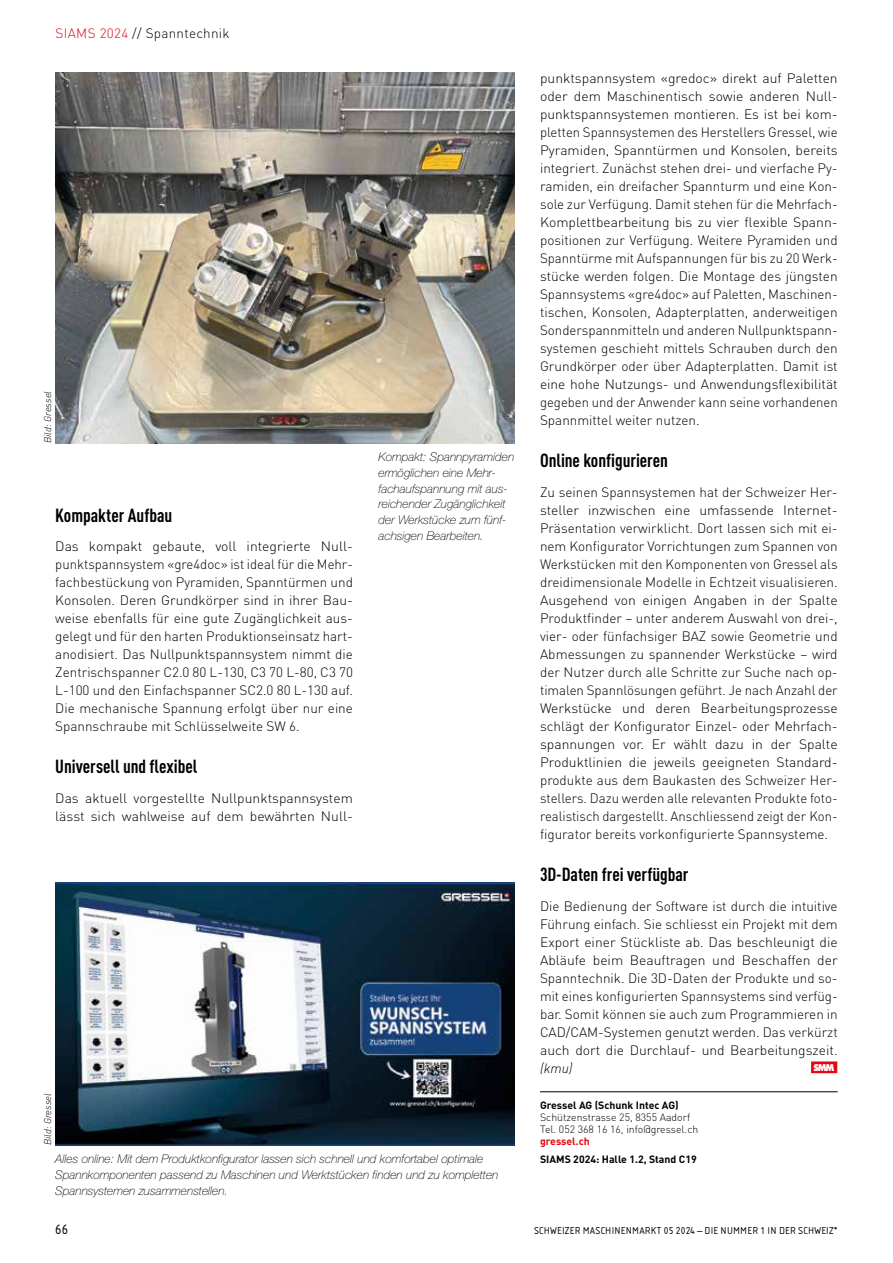
<style>
.page{position:relative;width:893px;height:1263px;background:#fff}
.page>*{position:absolute;margin:0;border:0;box-sizing:border-box;transform-origin:0 0}
.t1{font:700 condensed 18.75px "DIN Pro";color:#000}
.t2{font:14.25px "Isonorm Pro";color:#000}
.t3{font:300 13.5px/18px "DIN Pro";color:#000}
.t4{font:300 13.5px "DIN Pro";letter-spacing:.02em;color:#000}
.t5{font:italic 300 13.5px "DIN Pro";color:#000}
.t6{font:italic 100 12px/15.8px "Helvetica Neue LT Std";color:#000}
.t7{font:300 10.5px/12px "DIN Pro";color:#000}
.t8{font:10.5px "Isonorm Pro";letter-spacing:.02em;color:#000}
.t9{font:700 10.5px "DIN Pro";color:#000}
.t10{font:700 10.5px "DIN Pro";color:#e30613}
.t11{font:italic 300 9.75px "DIN Pro";color:#000}
.t12{font:800 9.15px "Futura Std";color:#fff;scale:.9 1}
.s1{color:#e30613}
</style>
<div class="page">
<div style="left:811px;top:1061px;width:26px;height:12px;background:#e30613"></div>
<hr style="left:540px;top:1091px;width:298px;height:1px;background:#000">
<img style="left:55px;top:73px;width:459px;height:370px">
<img style="left:55px;top:882px;width:459px;height:263px">
<p class="t4" style="left:55px;top:24px;width:176px"><span class="s1">SIAMS 2024</span> // Spanntechnik</p>
<p class="t11" style="left:42px;top:443px;width:54px;rotate:-90deg">Bild: Gressel</p>
<h1 class="t1" style="left:55px;top:501px;width:119px">Kompakter Aufbau</h1>
<p class="t3" style="left:55px;top:537px;width:299px;text-align:justify">Das kompakt gebaute, voll integrierte Null&shy;punktspannsystem «gre4doc» ist ideal für die Mehr&shy;fachbestückung von Pyramiden, Spanntürmen und Konsolen. Deren Grundkörper sind in ihrer Bau&shy;weise ebenfalls für eine gute Zugänglichkeit aus&shy;gelegt und für den harten Produktionseinsatz hart&shy;anodisiert. Das Nullpunktspannsystem nimmt die Zentrischspanner C2.0 80 L- 130, C3 70 L-80, C3 70<br>L- 100 und den Einfachspanner SC2.0 80 L- 130 auf.<br>Die mechanische Spannung erfolgt über nur eine Spannschraube mit Schlüsselweite SW 6.</p>
<h1 class="t1" style="left:55px;top:752px;width:144px">Universell und flexibel</h1>
<p class="t3" style="left:55px;top:789px;width:299px">Das aktuell vorgestellte Nullpunktspannsystem lässt sich wahlweise auf dem bewährten Null-</p>
<p class="t6" style="left:378px;top:449px;width:137px">Kompakt: Spannpyramiden ermöglichen eine Mehr&shy;fachaufspannung mit aus&shy;reichender Zugänglichkeit der Werkstücke zum fünf&shy;achsigen Bearbeiten.</p>
<p class="t11" style="left:42px;top:1145px;width:54px;rotate:-90deg">Bild: Gressel</p>
<p class="t6" style="left:55px;top:1151px;width:445px">Alles online: Mit dem Produktkonfigurator lassen sich schnell und komfortabel optimale<br>Spannkomponenten passend zu Maschinen und Werktstücken finden und zu kompletten<br>Spannsystemen zusammenstellen.</p>
<p class="t3" style="left:540px;top:69px;width:299px">punktspannsystem «gredoc» direkt auf Paletten oder dem Maschinentisch sowie anderen Null&shy;punktspannsystemen montieren. Es ist bei kom&shy;pletten Spannsystemen des Herstellers Gressel, wie Pyramiden, Spanntürmen und Konsolen, bereits integriert. Zunächst stehen drei- und vierfache Py&shy;ramiden, ein dreifacher Spannturm und eine Kon&shy;sole zur Verfügung. Damit stehen für die Mehrfach-- Komplettbearbeitung bis zu vier flexible Spann&shy;positionen zur Verfügung. Weitere Pyramiden und Spanntürme mit Aufspannungen für bis zu 20 Werk&shy;stücke werden folgen. Die Montage des jüngsten Spannsystems «gre4doc» auf Paletten, Maschinen&shy;tischen, Konsolen, Adapterplatten, anderweitigen Sonderspannmitteln und anderen Nullpunktspann&shy;systemen geschieht mittels Schrauben durch den Grundkörper oder über Adapterplatten. Damit ist eine hohe Nutzungs- und Anwendungsflexibilität gegeben und der Anwender kann seine vorhandenen Spannmittel weiter nutzen.</p>
<h1 class="t1" style="left:540px;top:446px;width:129px">Online konfigurieren</h1>
<p class="t3" style="left:540px;top:483px;width:299px">Zu seinen Spannsystemen hat der Schweizer Her&shy;steller inzwischen eine umfassende Internet-- Präsentation verwirklicht. Dort lassen sich mit ei&shy;nem Konfigurator Vorrichtungen zum Spannen von Werkstücken mit den Komponenten von Gressel als dreidimensionale Modelle in Echtzeit visualisieren.<br>Ausgehend von einigen Angaben in der Spalte Produktfinder – unter anderem Auswahl von drei-, vier- oder fünfachsiger BAZ sowie Geometrie und Abmessungen zu spannender Werkstücke – wird der Nutzer durch alle Schritte zur Suche nach op&shy;timalen Spannlösungen geführt. Je nach Anzahl der Werkstücke und deren Bearbeitungsprozesse schlägt der Konfigurator Einzel- oder Mehrfach&shy;spannungen vor. Er wählt dazu in der Spalte Produktlinien die jeweils geeigneten Standard&shy;produkte aus dem Baukasten des Schweizer Her&shy;stellers. Dazu werden alle relevanten Produkte foto&shy;realistisch dargestellt. Anschliessend zeigt der Kon&shy;figurator bereits vorkonfigurierte Spannsysteme.</p>
<h1 class="t1" style="left:540px;top:860px;width:150px">3D-Daten frei verfügbar</h1>
<p class="t3" style="left:540px;top:897px;width:299px;text-align:justify">Die Bedienung der Software ist durch die intuitive Führung einfach. Sie schliesst ein Projekt mit dem Export einer Stückliste ab. Das beschleunigt die Abläufe beim Beauftragen und Beschaffen der Spanntechnik. Die 3D- Daten der Produkte und so&shy;mit eines konfigurierten Spannsystems sind verfüg&shy;bar. Somit können sie auch zum Programmieren in CAD/CAM-Systemen genutzt werden. Das verkürzt auch dort die Durchlauf- und Bearbeitungszeit.</p>
<p class="t5" style="left:540px;top:1060px;width:34px">(kmu)</p>
<p class="t12" style="left:813px;top:1061px;width:25px">SMM</p>
<p class="t9" style="left:540px;top:1098px;width:140px">Gressel AG (Schunk Intec AG)</p>
<p class="t7" style="left:540px;top:1111px;width:160px">Schützenstrasse 25, 8355 Aadorf<br>Tel. 052 368 16 16, info@gressel.ch</p>
<p class="t10" style="left:540px;top:1134px;width:51px">gressel.ch</p>
<p class="t9" style="left:540px;top:1152px;width:158px">SIAMS 2024: Halle 1.2, Stand C19</p>
<p class="t2" style="left:55px;top:1221px;width:15px">66</p>
<p class="t8" style="left:534px;top:1225px;width:305px">SCHWEIZER MASCHINENMARKT 05 2024 – DIE NUMMER 1 IN DER SCHWEIZ*</p>
</div>
